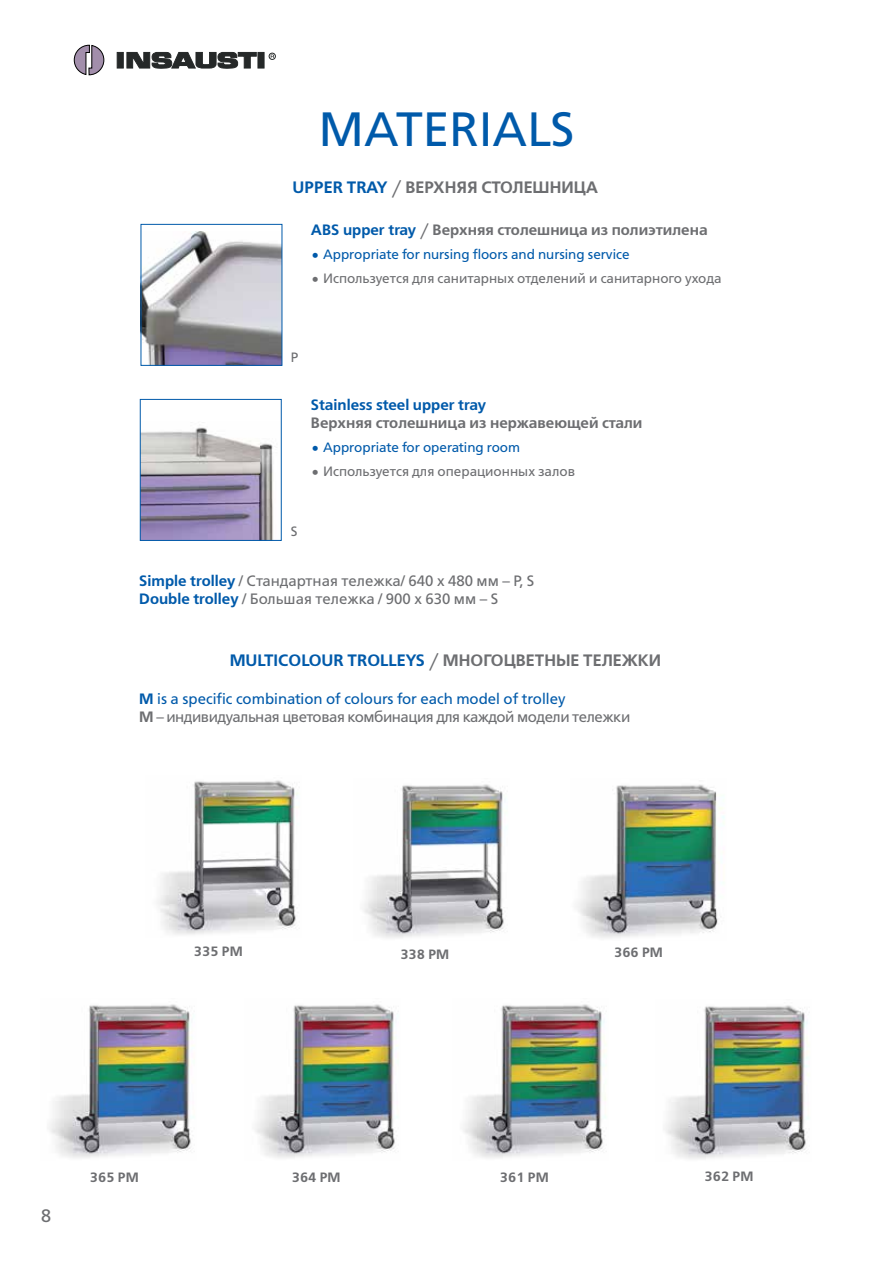
<style>
.page{position:relative;width:893px;height:1263px;background:#fff}
.page>*{position:absolute;margin:0;border:0;box-sizing:border-box;transform-origin:0 0}
.t1{font:48px "Free Set C";color:#005aaa}
.t2{font:18px "Free Set C";color:#6d6e71}
.t3{font:16.5px "Free Set Demi C";color:#6d6e71}
.t4{font:16.5px "Free Set Demi C";color:#005aaa}
.t5{font:15px/18px "Free Set C";letter-spacing:-.03em;color:#6d6e71}
.t6{font:15px/18px "Free Set C";color:#6d6e71}
.t7{font:15px "Free Set Demi C";color:#6d6e71}
.t8{font:15px "Free Set Demi C";color:#005aaa}
.t9{font:13.5px "Free Set C";color:#6d6e71}
.t10{font:13.5px "Free Set C";color:#005aaa}
.t11{font:13.5px "Free Set Demi C";color:#6d6e71}
.s1{color:#005aaa}
.s2{font-family:"Free Set Demi C";color:#005aaa}
.s3{color:#6d6e71}
.s4{font-family:"Free Set Demi C"}
</style>
<div class="page">
<img style="left:157px;top:780px;width:141px;height:155px">
<img style="left:49px;top:1004px;width:145px;height:154px">
<img style="left:255px;top:1004px;width:143px;height:154px">
<img style="left:463px;top:1004px;width:143px;height:154px">
<img style="left:665px;top:1005px;width:144px;height:154px">
<img style="left:364px;top:784px;width:142px;height:154px">
<img style="left:576px;top:784px;width:149px;height:154px">
<div style="left:117px;top:52px;width:6px;height:16px;background:#252828;border:1px solid #252828"></div>
<svg style="left:127px;top:52px;width:129px;height:17px"></svg>
<div style="left:258px;top:52px;width:6px;height:16px;background:#252828"></div>
<div style="left:269px;top:53px;width:7px;height:7px;border:1px solid #252828;border-radius:50%"></div>
<svg style="left:74px;top:44px;width:31px;height:32px"></svg>
<img style="left:143px;top:231px;width:137px;height:133px">
<div style="left:141px;top:224px;width:141px;height:142px;border:1px solid #005aaa"></div>
<img style="left:142px;top:427px;width:131px;height:112px">
<div style="left:140px;top:399px;width:142px;height:142px;border:1px solid #005aaa"></div>
<h1 class="t1" style="left:318px;top:103px;width:257px">MATERIALS</h1>
<p class="t3" style="left:293px;top:178px;width:307px"><span class="s1">UPPER TRAY</span> / Верхняя столешница</p>
<p class="t7" style="left:311px;top:222px;width:398px"><span class="s1">ABS upper tray</span> / Верхняя столешница из полиэтилена</p>
<p class="t10" style="left:323px;top:247px;width:308px">Appropriate for nursing floors and nursing service</p>
<p class="t9" style="left:323px;top:271px;width:400px">Используется для санитарных отделений и санитарного ухода</p>
<p class="t9" style="left:291px;top:350px;width:9px">P</p>
<p class="t8" style="left:311px;top:397px;width:177px">Stainless steel upper tray</p>
<p class="t7" style="left:311px;top:415px;width:333px">Верхняя столешница из нержавеющей стали</p>
<p class="t10" style="left:323px;top:440px;width:199px">Appropriate for operating room</p>
<p class="t9" style="left:323px;top:464px;width:254px">Используется для операционных залов</p>
<p class="t9" style="left:291px;top:524px;width:8px">S</p>
<p class="t6" style="left:139px;top:572px;width:396px"><span class="s2">Simple trolley</span> / Стандартная тележка/ 640 х 480 мм – Р, S<br><span class="s2">Double trolley</span> / Большая тележка / 900 х 630 мм – S</p>
<p class="t4" style="left:230px;top:651px;width:307px">MULTICOLOUR TROLLEYS <span class="s3">/ МНОГОЦВЕТН</span></p>
<p class="t3" style="left:556px;top:651px;width:40px">ЫЕ ТЕЛЕЖКИ</p>
<p class="t5" style="left:139px;top:690px;width:493px"><span class="s2">M</span> <span class="s1">is a specific combination of colours for each model of trolley<br></span><span class="s4">M</span> – индивидуальная цветовая комбинация для каждой модели тележки</p>
<p class="t11" style="left:194px;top:944px;width:50px">335 PM</p>
<p class="t11" style="left:400px;top:947px;width:50px">338 PM</p>
<p class="t11" style="left:614px;top:945px;width:50px">366 PM</p>
<p class="t2" style="left:41px;top:1205px;width:12px">8</p>
<p class="t11" style="left:90px;top:1170px;width:50px">365 PM</p>
<p class="t11" style="left:292px;top:1170px;width:50px">364 PM</p>
<p class="t11" style="left:500px;top:1170px;width:50px">361 PM</p>
<p class="t11" style="left:704px;top:1169px;width:50px">362 PM</p>
</div>
